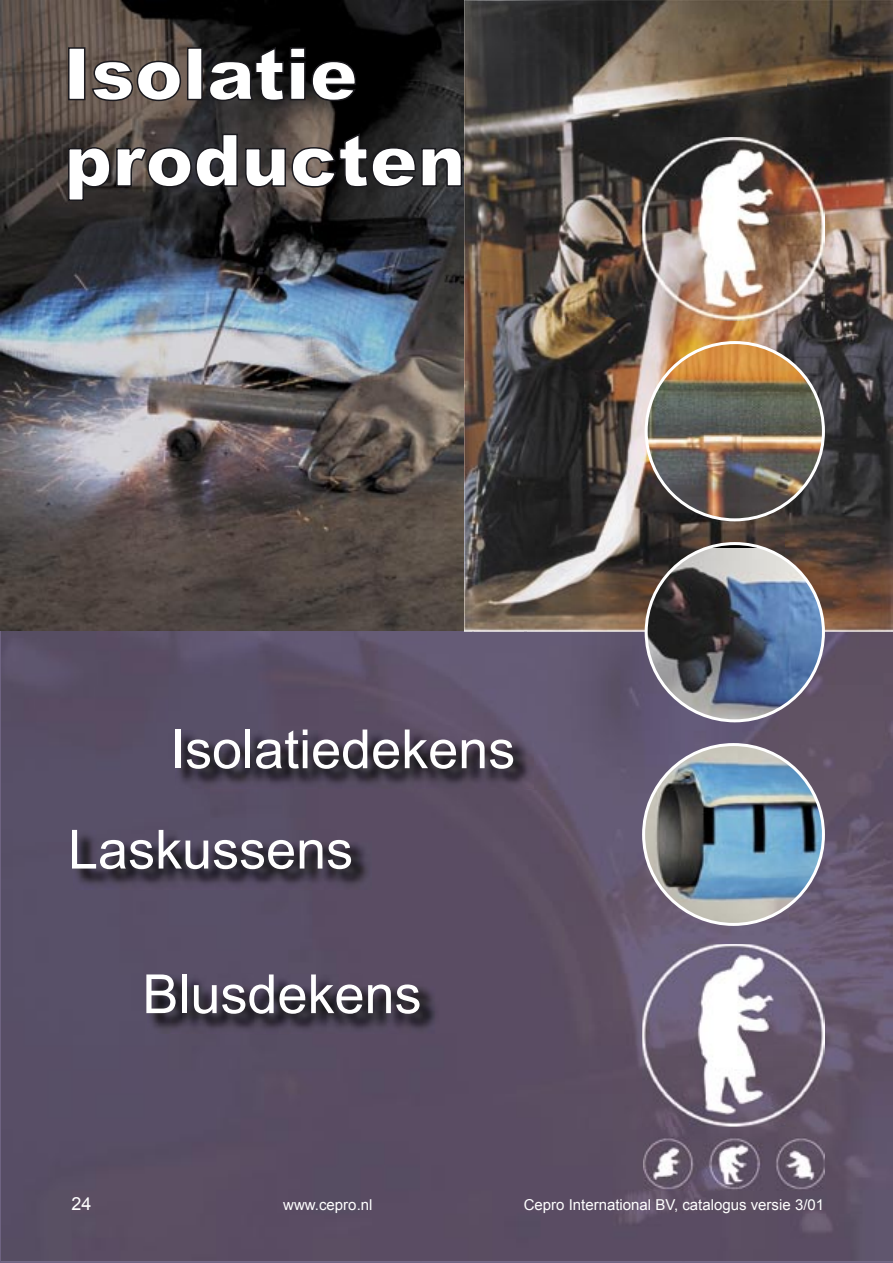
<style>
.page{position:relative;width:893px;height:1263px;background:#fff}
.page>*{position:absolute;margin:0;border:0;box-sizing:border-box;transform-origin:0 0}
.t1{font:54px/100.4px "Arial";color:#fff}
.t2{font:18px "Arial";color:#fff}
.t3{font:15px "Arial";color:#fff}
</style>
<div class="page">
<div style="left:1px;top:841px;width:419px;height:420px;background:#584e63"></div>
<img style="left:420px;top:789px;width:263px;height:472px">
<img style="left:683px;top:1104px;width:210px;height:157px">
<img style="left:789px;top:631px;width:104px;height:473px">
<img style="left:683px;top:722px;width:106px;height:222px">
<div style="left:1px;top:0;width:209px;height:841px;background:#584f67"></div>
<div style="left:210px;top:789px;width:212px;height:52px;background:#5a4c63"></div>
<img style="left:526px;top:631px;width:158px;height:158px">
<img style="left:210px;top:0;width:262px;height:730px">
<img style="left:472px;top:631px;width:54px;height:99px">
<img style="left:644px;top:1138px;width:181px;height:53px">
<img style="left:464px;top:316px;width:321px;height:315px">
<img style="left:785px;top:0;width:108px;height:631px">
<img style="left:464px;top:0;width:214px;height:316px">
<img style="left:678px;top:0;width:108px;height:137px">
<img style="left:148px;top:974px;width:292px;height:60px">
<img style="left:1px;top:1px;width:462px;height:629px">
<img style="left:175px;top:730px;width:358px;height:59px">
<img style="left:73px;top:831px;width:298px;height:58px">
<img style="left:642px;top:743px;width:183px;height:183px">
<svg style="left:68px;top:47px;width:288px;height:54px"></svg>
<svg style="left:68px;top:133px;width:394px;height:68px"></svg>
<img style="left:642px;top:137px;width:183px;height:183px">
<img style="left:645px;top:341px;width:180px;height:180px">
<svg style="left:645px;top:542px;width:180px;height:180px;background:#646a7b"></svg>
<img style="left:642px;top:944px;width:183px;height:183px">
<h1 class="t1" style="left:68px;top:699px;width:449px;text-indent:102px">Isolatiedekens<br>Laskussens</h1>
<h1 class="t1" style="left:142px;top:944px;width:281px">Blusdekens</h1>
<p class="t2" style="left:71px;top:1192px;width:22px">24</p>
<p class="t3" style="left:283px;top:1195px;width:91px">www.cepro.nl</p>
<p class="t3" style="left:524px;top:1195px;width:302px">Cepro International BV, catalogus versie 3/01</p>
</div>
